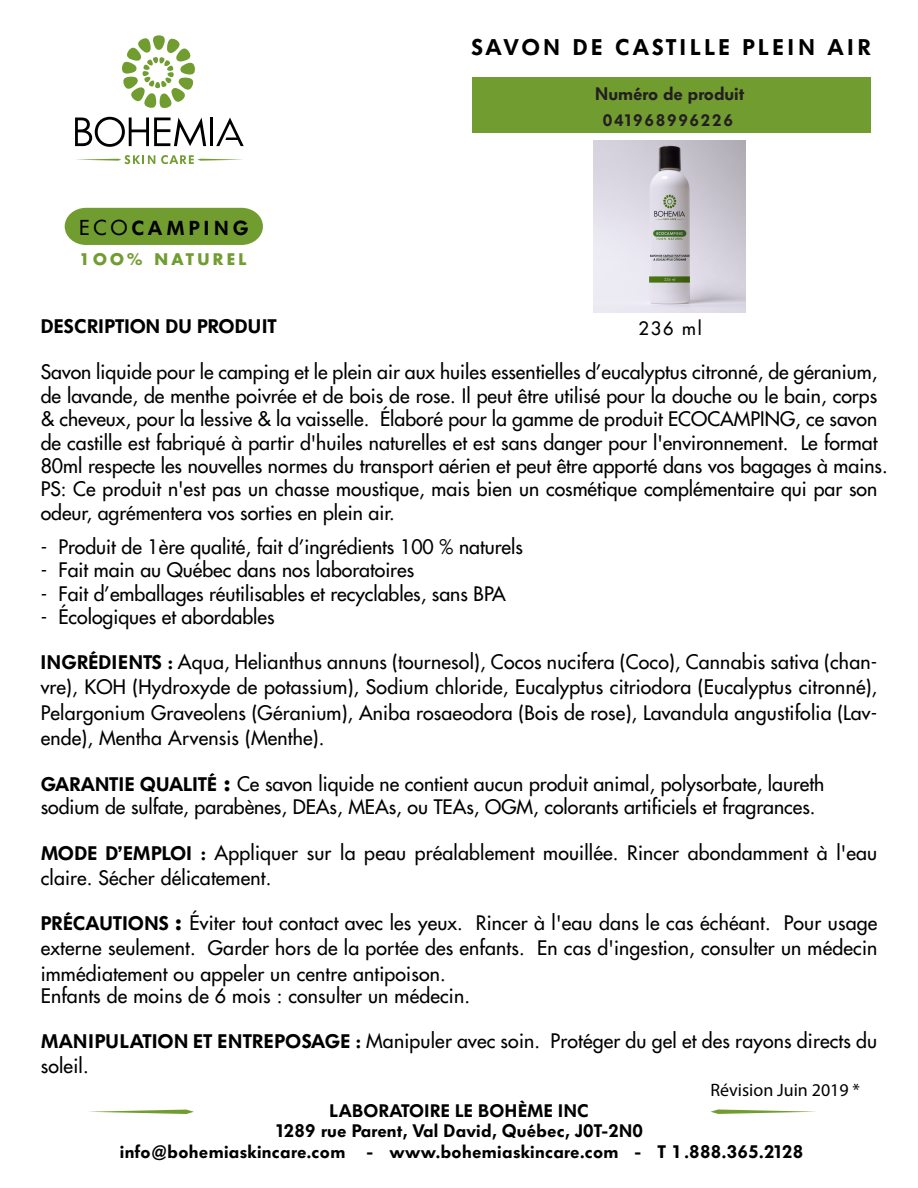
<style>
.page{position:relative;width:918px;height:1188px;background:#fff}
.page>*{position:absolute;margin:0;border:0;box-sizing:border-box;transform-origin:0 0}
.t1{font:600 22.5px "Futura BQ";letter-spacing:.15em;color:#000}
.t2{font:600 20.1px "Futura BQ";letter-spacing:.2em;color:#000}
.t3{font:19.5px/23.4px "Futura LT";color:#000}
.t4{font:600 19.5px "Futura BQ";color:#000}
.t5{font:600 18px/20.4px "Futura BQ";letter-spacing:.02em;color:#000;text-align:center}
.t6{font:18px "Myriad Pro";color:#000}
.t7{font:600 18px "Futura BQ";color:#231f20}
.t8{font:18px "Futura LT";color:#000}
.t9{font:600 16.5px "Futura BQ";letter-spacing:.1em;color:#231f20}
.t10{font:700 15.6px "Futura LT";letter-spacing:.21em;color:#719d30}
.s1{font-family:"Futura LT";font-weight:400}
.s2{font-family:"Futura BQ";font-weight:600}
.s3{font-weight:700}
</style>
<div class="page">
<img style="left:593px;top:141px;width:153px;height:171px">
<svg style="left:122px;top:35px;width:73px;height:73px"></svg>
<svg style="left:75px;top:117px;width:131px;height:30px"></svg>
<hr style="left:210px;top:118px;width:3px;height:28px;background:#000">
<svg style="left:216px;top:118px;width:28px;height:28px"></svg>
<svg style="left:76px;top:155px;width:79px;height:9px"></svg>
<svg style="left:161px;top:155px;width:82px;height:9px"></svg>
<div style="left:65px;top:208px;width:198px;height:37px;background:#719d30"></div>
<svg style="left:711px;top:1110px;width:105px;height:4px"></svg>
<svg style="left:89px;top:1110px;width:105px;height:4px"></svg>
<div style="left:472px;top:77px;width:400px;height:56px;background:#719d30"></div>
<p class="t1" style="left:471px;top:34px;width:401px">SAVON DE CASTILLE PLEIN AIR</p>
<p class="t7" style="left:595px;top:83px;width:150px">Numéro de produit</p>
<p class="t2" style="left:79px;top:216px;width:171px"><span class="s1">ECO</span>CAMPING</p>
<p class="t10" style="left:79px;top:249px;width:169px">1OO% NATUREL</p>
<p class="t9" style="left:603px;top:111px;width:132px">041968996226</p>
<p class="t4" style="left:41px;top:314px;width:238px">DESCRIPTION DU PRODUIT</p>
<p class="t3" style="left:41px;top:360px;width:849px">Savon liquide pour le camping et le plein air aux huiles essentielles d’eucalyptus citronné, de géranium, de lavande, de menthe poivrée et de bois de rose. Il peut être utilisé pour la douche ou le bain, corps &amp; cheveux, pour la lessive &amp; la vaisselle. Élaboré pour la gamme de produit ECOCAMPING, ce savon de castille est fabriqué à partir d'huiles naturelles et est sans danger pour l'environnement. Le format 80ml respecte les nouvelles normes du transport aérien et peut être apporté dans vos bagages à mains.<br>PS: Ce produit n'est pas un chasse moustique, mais bien un cosmétique complémentaire qui par son odeur, agrémentera vos sorties en plein air.</p>
<p class="t3" style="left:41px;top:535px;width:484px">- Produit de 1ère qualité, fait d’ingrédients 100 % naturels</p>
<p class="t3" style="left:41px;top:558px;width:375px">- Fait main au Québec dans nos laboratoires</p>
<p class="t3" style="left:41px;top:582px;width:467px">- Fait d’emballages réutilisables et recyclables, sans BPA</p>
<p class="t3" style="left:41px;top:605px;width:235px">- Écologiques et abordables</p>
<p class="t3" style="left:41px;top:649px;width:838px;line-height:25.2px;text-align:justify"><span class="s2">INGRÉDIENTS :</span> Aqua, Helianthus annuns (tournesol), Cocos nucifera (Coco), Cannabis sativa (chan&shy;vre), KOH (Hydroxyde de potassium), Sodium chloride, Eucalyptus citriodora (Eucalyptus citronné), Pelargonium Graveolens (Géranium), Aniba rosaeodora (Bois de rose), Lavandula angustifolia (Lav&shy;ende), Mentha Arvensis (Menthe).</p>
<p class="t3" style="left:41px;top:772px;width:785px"><span class="s2">GARANTIE QUALITÉ</span> <span class="s3">:</span> Ce savon liquide ne contient aucun produit animal, polysorbate, laureth sodium de sulfate, parabènes, DEAs, MEAs, ou TEAs, OGM, colorants artificiels et fragrances.</p>
<p class="t3" style="left:41px;top:840px;width:838px;line-height:25.2px"><span class="s2">MODE D’EMPLOI :</span> Appliquer sur la peau préalablement mouillée. Rincer abondamment à l'eau claire. Sécher délicatement.</p>
<p class="t3" style="left:41px;top:910px;width:838px;line-height:25.2px;text-align:justify"><span class="s2">PRÉCAUTIONS</span> <span class="s3">:</span> Éviter tout contact avec les yeux. Rincer à l'eau dans le cas échéant. Pour usage externe seulement. Garder hors de la portée des enfants. En cas d'ingestion, consulter un médecin immédiatement ou appeler un centre antipoison.</p>
<p class="t3" style="left:41px;top:984px;width:431px">Enfants de moins de 6 mois : consulter un médecin.</p>
<p class="t3" style="left:41px;top:1028px;width:838px;line-height:25.2px"><span class="s2">MANIPULATION ET ENTREPOSAGE :</span> Manipuler avec soin. Protéger du gel et des rayons directs du soleil.</p>
<p class="t8" style="left:639px;top:316px;width:65px">236 ml</p>
<p class="t6" style="left:711px;top:1079px;width:151px">Révision Juin 2019 *</p>
<p class="t5" style="left:120px;top:1100px;width:685px">LABORATOIRE LE BOHÈME INC<br>1289 rue Parent, Val David, Québec, J0T-2N0<br>info@bohemiaskincare.com - www.bohemiaskincare.com - T 1.888.365.2128</p>
</div>
